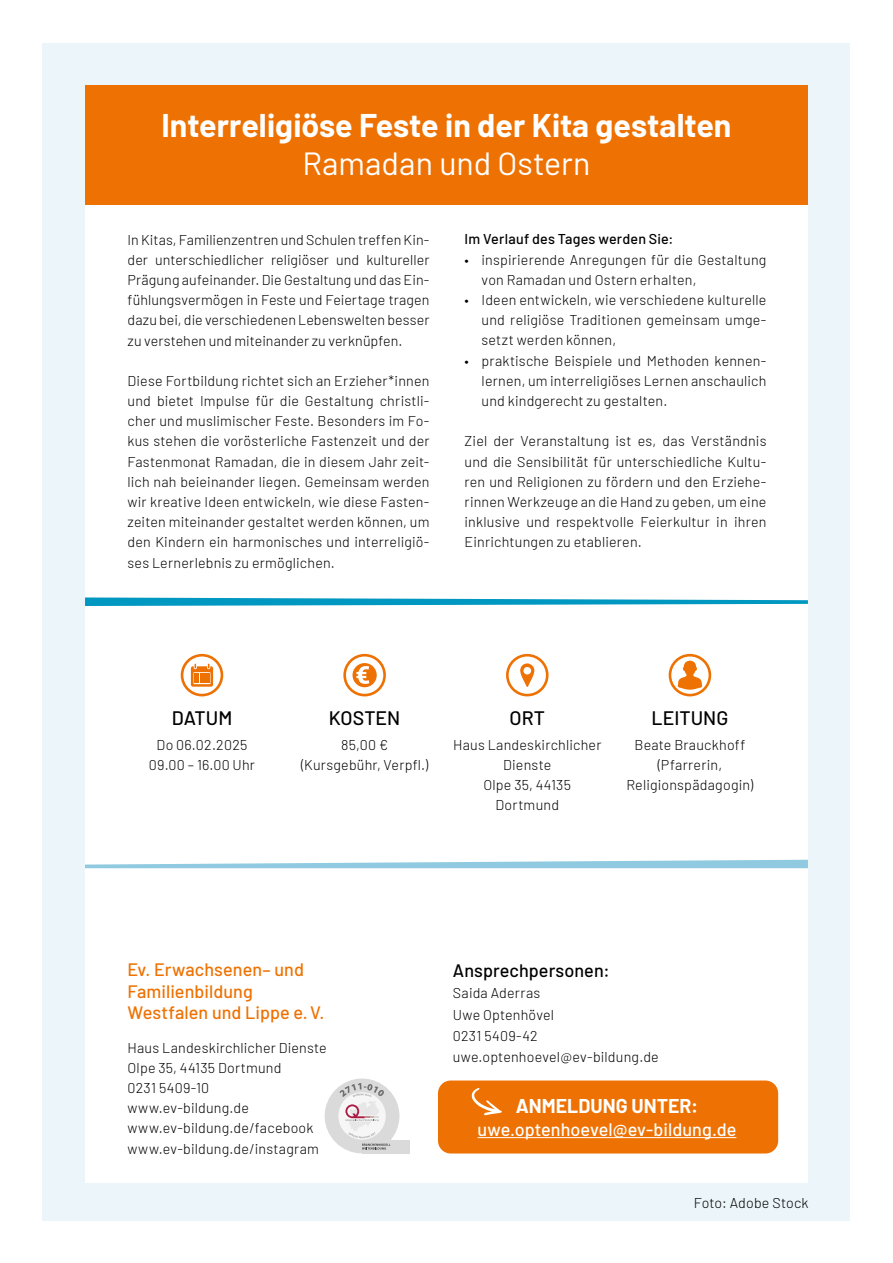
<style>
.page{position:relative;width:893px;height:1263px;background:#fff}
.page>*{position:absolute;margin:0;border:0;box-sizing:border-box;transform-origin:0 0}
.t1{font:700 32.1px "Barlow";color:#fff}
.t2{font:32.1px "Barlow";color:#fff}
.t3{font:500 19.5px "Barlow";color:#000}
.t4{font:700 19.5px "Barlow";color:#fff}
.t5{font:500 18px/21.6px "Barlow";letter-spacing:.005em;color:#ee7203}
.t6{font:500 18px "Barlow";color:#fff}
.t7{font:500 18px "Barlow";letter-spacing:.005em;color:#000}
.t8{font:300 14.25px/20.2px "Barlow";letter-spacing:.015em;color:#000;text-align:justify}
.t9{font:500 14.25px "Barlow";letter-spacing:.015em;color:#000}
</style>
<div class="page">
<div style="left:43px;top:43px;width:807px;height:1177px;background:#ebf5fa"></div>
<div style="left:85px;top:134px;width:723px;height:1048px;background:#fff"></div>
<div style="left:85px;top:85px;width:723px;height:119px;background:#ee7203"></div>
<svg style="left:182px;top:655px;width:40px;height:40px"></svg>
<div style="left:181px;top:654px;width:42px;height:42px;border:3px solid #ee7203;border-radius:50%"></div>
<svg style="left:191px;top:664px;width:22px;height:23px"></svg>
<svg style="left:345px;top:655px;width:40px;height:40px"></svg>
<div style="left:343px;top:654px;width:43px;height:42px;border:3px solid #ee7203;border-radius:50%"></div>
<svg style="left:352px;top:663px;width:25px;height:24px"></svg>
<div style="left:506px;top:654px;width:43px;height:42px;border:3px solid #ee7203;border-radius:50%"></div>
<svg style="left:520px;top:663px;width:15px;height:24px"></svg>
<svg style="left:670px;top:655px;width:40px;height:40px"></svg>
<div style="left:669px;top:654px;width:42px;height:42px;border:3px solid #ee7203;border-radius:50%"></div>
<svg style="left:678px;top:661px;width:24px;height:29px"></svg>
<svg style="left:85px;top:597px;width:723px;height:9px"></svg>
<svg style="left:85px;top:860px;width:723px;height:8px"></svg>
<div style="left:362px;top:1140px;width:48px;height:13px;background:#dadada"></div>
<svg style="left:325px;top:1078px;width:74px;height:75px"></svg>
<div style="left:438px;top:1080px;width:340px;height:73px;background:#ee7203;border-radius:13px"></div>
<svg style="left:472px;top:1088px;width:30px;height:27px"></svg>
<hr style="left:478px;top:1137px;width:258px;height:1px;background:#fff">
<h1 class="t1" style="left:161px;top:101px;width:571px">Interreligiöse Feste in der Kita gestalten</h1>
<h1 class="t2" style="left:302px;top:140px;width:290px">Ramadan und Ostern</h1>
<p class="t8" style="left:128px;top:228px;width:303px">In Kitas, Familienzentren und Schulen treffen Kin&shy;der unterschiedlicher religiöser und kultureller Prägung aufeinander. Die Gestaltung und das Ein&shy;fühlungsvermögen in Feste und Feiertage tragen dazu bei, die verschiedenen Lebenswelten besser zu verstehen und miteinander zu verknüpfen.</p>
<p class="t8" style="left:128px;top:370px;width:303px">Diese Fortbildung richtet sich an Erzieher*innen und bietet Impulse für die Gestaltung christli&shy;cher und muslimischer Feste. Besonders im Fo&shy;kus stehen die vorösterliche Fastenzeit und der Fastenmonat Ramadan, die in diesem Jahr zeit&shy;lich nah beieinander liegen. Gemeinsam werden wir kreative Ideen entwickeln, wie diese Fasten&shy;zeiten miteinander gestaltet werden können, um den Kindern ein harmonisches und interreligiö&shy;ses Lernerlebnis zu ermöglichen.</p>
<p class="t9" style="left:465px;top:229px;width:211px">Im Verlauf des Tages werden Sie:</p>
<p class="t8" style="left:482px;top:248px;width:286px;text-indent:-17px">• inspirierende Anregungen für die Gestaltung von Ramadan und Ostern erhalten,</p>
<p class="t8" style="left:482px;top:289px;width:286px;text-indent:-17px">• Ideen entwickeln, wie verschiedene kulturelle und religiöse Traditionen gemeinsam umge&shy;setzt werden können,</p>
<p class="t8" style="left:482px;top:349px;width:286px;text-indent:-17px">• praktische Beispiele und Methoden kennen&shy;lernen, um interreligiöses Lernen anschaulich und kindgerecht zu gestalten.</p>
<p class="t8" style="left:465px;top:430px;width:303px">Ziel der Veranstaltung ist es, das Verständnis und die Sensibilität für unterschiedliche Kultu&shy;ren und Religionen zu fördern und den Erziehe&shy;rinnen Werkzeuge an die Hand zu geben, um eine inklusive und respektvolle Feierkultur in ihren Einrichtungen zu etablieren.</p>
<h2 class="t3" style="left:172px;top:703px;width:62px">DATUM</h2>
<p class="t8" style="left:149px;top:733px;width:108px;text-align:center">Do 06.02.2025<br>09.00 – 16.00 Uhr</p>
<h2 class="t3" style="left:329px;top:703px;width:73px">KOSTEN</h2>
<p class="t8" style="left:301px;top:733px;width:129px;text-align:center">85,00 € (Kursgebühr, Verpfl.)</p>
<h2 class="t3" style="left:510px;top:703px;width:37px">ORT</h2>
<p class="t8" style="left:453px;top:733px;width:150px;text-align:center">Haus Landeskirchlicher<br>Dienste<br>Olpe 35, 44135<br>Dortmund</p>
<h2 class="t3" style="left:652px;top:703px;width:78px">LEITUNG</h2>
<p class="t8" style="left:626px;top:733px;width:128px;text-align:center">Beate Brauckhoff (Pfarrerin,<br>Religionspädagogin)</p>
<p class="t5" style="left:128px;top:957px;width:198px">Ev. Erwachsenen– und<br>Familienbildung<br>Westfalen und Lippe e.V.</p>
<p class="t8" style="left:128px;top:1036px;width:201px;text-align:left">Haus Landeskirchlicher Dienste<br>Olpe 35, 44135 Dortmund<br>0231 5409-10 www.ev-bildung.de www.ev-bildung.de/facebook www.ev-bildung.de/instagram</p>
<p class="t7" style="left:453px;top:957px;width:158px">Ansprechpersonen:</p>
<p class="t8" style="left:453px;top:981px;width:207px;line-height:21.3px;text-align:left">Saida Aderras<br>Uwe Optenhövel<br>0231 5409-42 uwe.optenhoevel@ev-bildung.de</p>
<h2 class="t4" style="left:516px;top:1092px;width:184px">ANMELDUNG UNTER:</h2>
<p class="t6" style="left:478px;top:1117px;width:260px">uwe.optenhoevel@ev-bildung.de</p>
<p class="t8" style="left:694px;top:1192px;width:116px">Foto: Adobe Stock</p>
</div>
